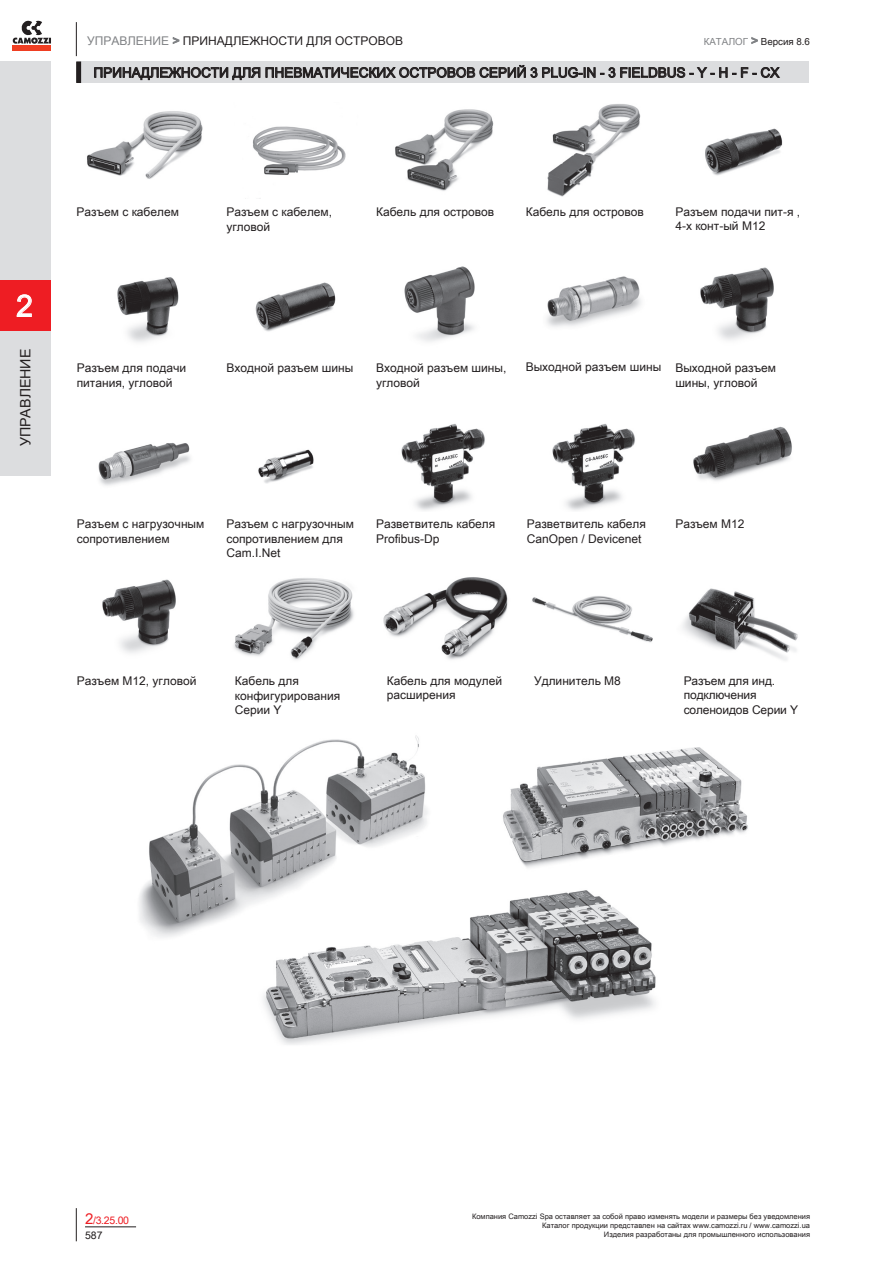
<style>
.page{position:relative;width:893px;height:1263px;background:#fff}
.page>*{position:absolute;margin:0;border:0;box-sizing:border-box;transform-origin:0 0}
.t1{font:30px "Arial Unicode MS";color:#fff}
.t2{font:14.25px "Arial Unicode MS";color:#231f20}
.t3{font:13.5px "Arial Unicode MS";color:#231f20}
.t4{font:12px/14.4px "Arial Unicode MS";color:#231f20}
.t5{font:10.5px "Arial Unicode MS";color:#ee1d23}
.t6{font:10.5px "Arial Unicode MS";color:#231f20}
.t7{font:9.75px "Arial Unicode MS";color:#231f20}
.t8{font:7.5px/9px "Arial Unicode MS";color:#231f20;text-align:right}
.s1{color:#808285}
.s2{font-size:12px;color:#808285}
.s3{font-size:15px}
</style>
<div class="page">
<svg style="left:751px;top:37px;width:7px;height:7px"></svg>
<svg style="left:13px;top:21px;width:38px;height:23px"></svg>
<div style="left:13px;top:45px;width:38px;height:5px;background:#ef3e22"></div>
<div style="left:0;top:62px;width:51px;height:414px;background:#dcdddf"></div>
<div style="left:0;top:281px;width:51px;height:50px;background:#ee1d23"></div>
<svg style="left:17px;top:294px;width:15px;height:23px"></svg>
<svg style="left:173px;top:37px;width:7px;height:7px"></svg>
<hr style="left:76px;top:1208px;width:1px;height:33px;background:#231f20">
<hr style="left:76px;top:22px;width:1px;height:34px;background:#231f20">
<hr style="left:85px;top:1226px;width:51px;height:1px;background:#231f20">
<svg style="left:76px;top:62px;width:1px;height:21px"></svg>
<div style="left:77px;top:62px;width:731px;height:21px;background:#dcdddf"></div>
<div style="left:77px;top:62px;width:4px;height:21px;border:1px solid #231f20"></div>
<svg style="left:94px;top:65px;width:686px;height:15px"></svg>
<img style="left:87px;top:111px;width:116px;height:68px">
<img style="left:253px;top:126px;width:93px;height:73px">
<img style="left:395px;top:109px;width:99px;height:82px">
<img style="left:547px;top:104px;width:94px;height:93px">
<img style="left:705px;top:128px;width:78px;height:48px">
<img style="left:117px;top:277px;width:62px;height:65px">
<img style="left:255px;top:282px;width:81px;height:50px">
<img style="left:404px;top:266px;width:71px;height:76px">
<img style="left:546px;top:276px;width:95px;height:51px">
<img style="left:700px;top:267px;width:74px;height:73px">
<img style="left:98px;top:443px;width:93px;height:43px">
<img style="left:258px;top:449px;width:56px;height:35px">
<img style="left:401px;top:424px;width:84px;height:87px">
<img style="left:139px;top:735px;width:609px;height:310px">
<img style="left:552px;top:424px;width:83px;height:87px">
<img style="left:693px;top:426px;width:99px;height:55px">
<img style="left:102px;top:579px;width:74px;height:74px">
<img style="left:234px;top:578px;width:120px;height:82px">
<img style="left:383px;top:577px;width:125px;height:83px">
<img style="left:532px;top:596px;width:121px;height:47px">
<img style="left:682px;top:588px;width:116px;height:73px">
<p class="t4" style="left:87px;top:33px;width:318px"><span class="s1">УПРАВЛЕНИЕ &gt;</span> ПРИНАДЛЕЖНОСТИ ДЛЯ ОСТРОВОВ</p>
<p class="t7" style="left:704px;top:34px;width:108px"><span class="s1">КАТАЛОГ</span> <span class="s2">&gt;</span> Версия 8.6</p>
<p class="t3" style="left:94px;top:63px;width:687px">ПРИНАДЛЕЖНОСТИ ДЛЯ ПНЕВМАТИЧЕСКИХ ОСТРОВОВ СЕРИЙ 3 PLUG-IN - 3 FIELDBUS - Y - H - F - CX</p>
<h1 class="t1" style="left:16px;top:284px;width:18px">2</h1>
<p class="t2" style="left:15px;top:446px;width:99px;rotate:-90deg">УПРАВЛЕНИЕ</p>
<p class="t4" style="left:77px;top:204px;width:104px">Разъем с кабелем</p>
<p class="t4" style="left:226px;top:205px;width:107px">Разъем с кабелем, угловой</p>
<p class="t4" style="left:376px;top:204px;width:120px">Кабель для островов</p>
<p class="t4" style="left:526px;top:204px;width:120px">Кабель для островов</p>
<p class="t4" style="left:675px;top:204px;width:126px">Разъем подачи пит-я ,<br>4-х конт-ый М12</p>
<p class="t4" style="left:77px;top:360px;width:111px">Разъем для подачи питания, угловой</p>
<p class="t4" style="left:226px;top:360px;width:129px">Входной разъем шины</p>
<p class="t4" style="left:376px;top:360px;width:132px">Входной разъем шины, угловой</p>
<p class="t4" style="left:675px;top:358px;width:102px;line-height:15.8px;text-indent:-150px">Выходной разъем шины Выходной разъем шины, угловой</p>
<p class="t4" style="left:77px;top:517px;width:129px">Разъем с нагрузочным сопротивлением</p>
<p class="t4" style="left:226px;top:517px;width:129px">Разъем с нагрузочным сопротивлением для<br>Cam.I.Net</p>
<p class="t4" style="left:376px;top:517px;width:121px">Разветвитель кабеля<br>Profibus-Dp</p>
<p class="t4" style="left:527px;top:517px;width:121px">Разветвитель кабеля<br>CanOpen / Devicenet</p>
<p class="t4" style="left:675px;top:517px;width:71px">Разъем M12</p>
<p class="t4" style="left:77px;top:673px;width:121px">Разъем M12, угловой</p>
<p class="t4" style="left:235px;top:674px;width:107px">Кабель для конфигурирования<br>Серии Y</p>
<p class="t4" style="left:387px;top:673px;width:117px">Кабель для модулей расширения</p>
<p class="t4" style="left:534px;top:673px;width:88px">Удлинитель М8</p>
<p class="t4" style="left:684px;top:673px;width:116px">Разъем для инд. подключения соленоидов Серии Y</p>
<p class="t5" style="left:85px;top:1212px;width:46px"><span class="s3">2</span>/3.25.00</p>
<p class="t6" style="left:85px;top:1227px;width:19px">587</p>
<p class="t8" style="left:472px;top:1212px;width:339px">Компания Camozzi Spa оставляет за собой право изменять модели и размеры без уведомления<br>Каталог продукции представлен на сайтах www.camozzi.ru / www.camozzi.ua<br>Изделия разработаны для промышленного использования</p>
</div>
